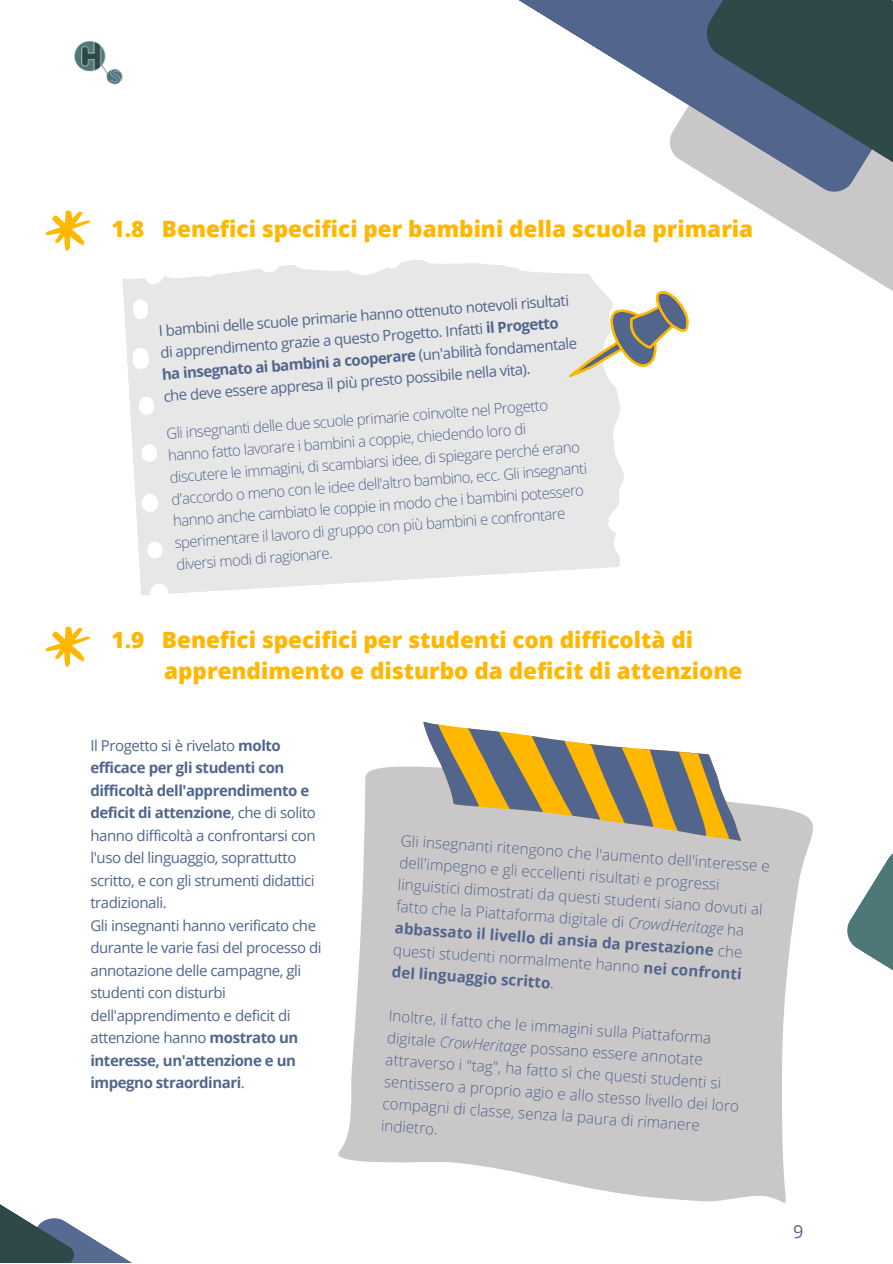
<style>
.page{position:relative;width:893px;height:1264px;background:#fff}
.page>*{position:absolute;margin:0;border:0;box-sizing:border-box;transform-origin:0 0}
.t1{font:800 22.5px "Open Sans";color:#ffb700}
.t2{font:18px "Open Sans";color:#51658d}
.t3{font:300 15.15px/21.9px "Open Sans";color:#51658d}
.t4{font:700 15.15px/21.9px "Open Sans";color:#51658d}
.t5{font:15px/22.5px "Open Sans";letter-spacing:-.03em;color:#51658d}
.t6{font:300 15px/21.9px "Open Sans";color:#51658d}
.s1{font-weight:700}
.s2{font-weight:300}
.s3{font-style:italic}
</style>
<div class="page">
<svg style="left:518px;top:0;width:185px;height:174px"></svg>
<svg style="left:703px;top:0;width:189px;height:290px"></svg>
<svg style="left:847px;top:854px;width:45px;height:116px"></svg>
<svg style="left:0;top:1204px;width:131px;height:58px"></svg>
<img style="left:74px;top:40px;width:49px;height:45px">
<svg style="left:45px;top:210px;width:45px;height:41px"></svg>
<svg style="left:122px;top:260px;width:502px;height:335px;fill:#e8e7e7"></svg>
<div style="left:175px;top:442px;width:430px;height:29px;background:#e8e7e7"></div>
<div style="left:177px;top:481px;width:430px;height:29px;background:#e8e7e7"></div>
<div style="left:180px;top:519px;width:430px;height:29px;background:#e8e7e7"></div>
<svg style="left:166px;top:272px;width:523px;height:160px;background:#e6e5e4"></svg>
<svg style="left:45px;top:626px;width:45px;height:40px"></svg>
<svg style="left:338px;top:766px;width:475px;height:437px;fill:#cac7c8"></svg>
<svg style="left:415px;top:721px;width:334px;height:120px"></svg>
<p class="t1" style="left:112px;top:213px;width:643px">1.8 Benefici specifici per bambini della scuola primaria</p>
<p class="t5" style="left:158px;top:318px;width:418px;line-height:21.9px;rotate:-4deg">I bambini delle scuole primarie hanno ottenuto notevoli risultati di apprendimento grazie a questo Progetto. Infatti <span class="s1">il Progetto ha insegnato ai bambini a cooperare</span> (un'abilità fondamentale che deve essere appresa il più presto possibile nella vita).</p>
<p class="t6" style="left:165px;top:421px;width:418px;rotate:-4deg">Gli insegnanti delle due scuole primarie coinvolte nel Progetto hanno fatto lavorare i bambini a coppie, chiedendo loro di discutere le immagini, di scambiarsi idee, di spiegare perché erano d'accordo o meno con le idee dell'altro bambino, ecc. Gli insegnanti hanno anche cambiato le coppie in modo che i bambini potessero sperimentare il lavoro di gruppo con più bambini e confrontare diversi modi di ragionare.</p>
<p class="t1" style="left:112px;top:623px;width:583px">1.9 Benefici specifici per studenti con difficoltà di</p>
<p class="t1" style="left:164px;top:655px;width:579px">apprendimento e disturbo da deficit di attenzione</p>
<p class="t5" style="left:90px;top:734px;width:227px">Il Progetto si è rivelato <span class="s1">molto efficace per gli studenti con difficoltà dell'apprendimento e deficit di attenzione</span>, che di solito hanno difficoltà a confrontarsi con l'uso del linguaggio, soprattutto scritto, e con gli strumenti didattici tradizionali.</p>
<p class="t5" style="left:90px;top:913px;width:233px">Gli insegnanti hanno verificato che durante le varie fasi del processo di annotazione delle campagne, gli studenti con disturbi dell'apprendimento e deficit di attenzione hanno <span class="s1">mostrato un interesse, un'attenzione e un impegno straordinari</span>.</p>
<p class="t3" style="left:402px;top:829px;width:371px;rotate:4deg">Gli insegnanti ritengono che l'aumento dell'interesse e</p>
<p class="t3" style="left:399px;top:872px;width:367px;rotate:4deg">linguistici dimostrati da questi studenti siano dovuti al</p>
<p class="t4" style="left:395px;top:916px;width:350px;rotate:4deg">abbassato il livello di ansia da prestazione <span class="s2">che</span></p>
<p class="t3" style="left:400px;top:850px;width:322px;rotate:4deg">dell'impegno e gli eccellenti risultati e progressi</p>
<p class="t3" style="left:397px;top:894px;width:350px;rotate:4deg">fatto che la Piattaforma digitale di <span class="s3">CrowdHeritage</span> ha</p>
<p class="t4" style="left:394px;top:938px;width:351px;rotate:4deg"><span class="s2">questi studenti normalmente hanno</span> nei confronti del linguaggio scritto<span class="s2">.</span></p>
<p class="t3" style="left:389px;top:1004px;width:325px;rotate:4deg">Inoltre, il fatto che le immagini sulla Piattaforma</p>
<p class="t3" style="left:386px;top:1048px;width:357px;rotate:4deg">attraverso i "tag", ha fatto sì che questi studenti si sentissero a proprio agio e allo stesso livello dei loro compagni di classe, senza la paura di rimanere indietro.</p>
<p class="t3" style="left:388px;top:1026px;width:318px;rotate:4deg">digitale <span class="s3">CrowHeritage</span> possano essere annotate</p>
<p class="t2" style="left:793px;top:1218px;width:12px">9</p>
</div>
